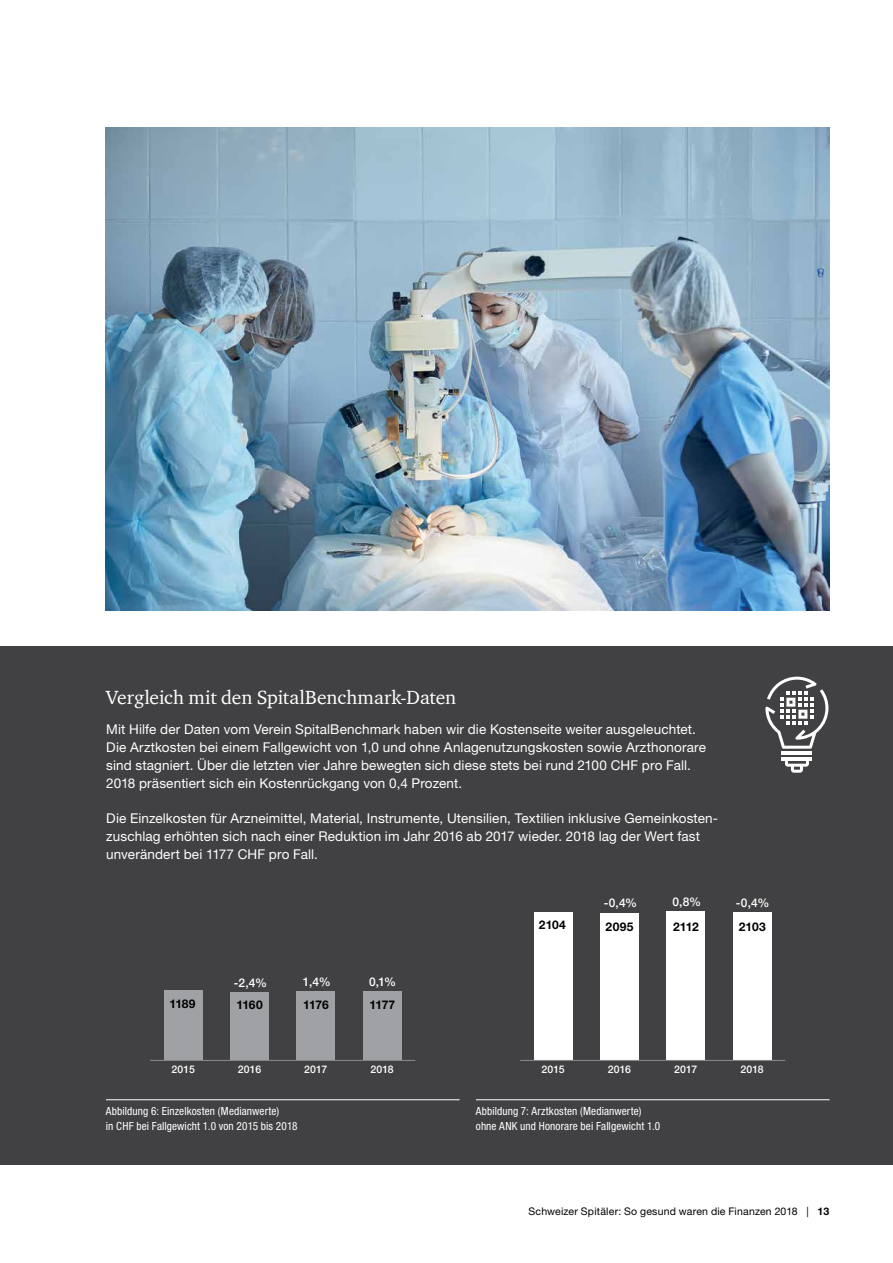
<style>
.page{position:relative;width:893px;height:1263px;background:#fff}
.page>*{position:absolute;margin:0;border:0;box-sizing:border-box;transform-origin:0 0}
.t1{font:19.5px "ITC Charter Com";color:#fff}
.t2{font:13.5px/18px "Helvetica Neue LT Std";letter-spacing:.01em;color:#fff}
.t3{font:700 12px "Helvetica Neue LT Std";letter-spacing:-.005em;color:#000}
.t4{font:500 12px "Helvetica Neue LT Std";color:#fff}
.t5{font:condensed 11.25px/15px "Helvetica Neue LT Std";letter-spacing:.01em;color:#fff}
.t6{font:10.5px "Helvetica Neue LT Std";letter-spacing:.02em;color:#000}
.t7{font:500 10.5px "Helvetica Neue LT Std";letter-spacing:.01em;color:#fff}
.s1{font-weight:700}
</style>
<div class="page">
<div style="left:0;top:646px;width:893px;height:519px;background:#414042"></div>
<svg style="left:785px;top:761px;width:24px;height:12px"></svg>
<hr style="left:782px;top:758px;width:30px;height:3px;background:#fff">
<hr style="left:782px;top:752px;width:30px;height:3px;background:#fff">
<svg style="left:765px;top:677px;width:63px;height:72px"></svg>
<div style="left:534px;top:912px;width:38px;height:148px;background:#fff"></div>
<div style="left:600px;top:913px;width:39px;height:147px;background:#fff"></div>
<div style="left:667px;top:911px;width:38px;height:149px;background:#fff"></div>
<div style="left:733px;top:912px;width:38px;height:148px;background:#fff"></div>
<hr style="left:520px;top:1060px;width:265px;height:1px;background:#8a8c8e">
<hr style="left:476px;top:1099px;width:354px;height:1px;background:#fff">
<div style="left:164px;top:990px;width:38px;height:70px;background:#9fa1a4"></div>
<div style="left:230px;top:992px;width:39px;height:68px;background:#9fa1a4"></div>
<div style="left:297px;top:991px;width:38px;height:69px;background:#9fa1a4"></div>
<div style="left:363px;top:991px;width:39px;height:69px;background:#9fa1a4"></div>
<hr style="left:150px;top:1060px;width:265px;height:1px;background:#8a8c8e">
<hr style="left:106px;top:1099px;width:354px;height:1px;background:#fff">
<img style="left:106px;top:128px;width:724px;height:482px">
<h1 class="t1" style="left:106px;top:685px;width:352px">Vergleich mit den SpitalBenchmark-Daten</h1>
<p class="t2" style="left:106px;top:720px;width:601px">Mit Hilfe der Daten vom Verein SpitalBenchmark haben wir die Kostenseite weiter ausgeleuchtet.<br>Die Arztkosten bei einem Fallgewicht von 1,0 und ohne Anlagenutzungskosten sowie Arzthonorare sind stagniert. Über die letzten vier Jahre bewegten sich diese stets bei rund 2100 CHF pro Fall.<br>2018 präsentiert sich ein Kostenrückgang von 0,4 Prozent.</p>
<p class="t2" style="left:106px;top:809px;width:613px">Die Einzelkosten für Arzneimittel, Material, Instrumente, Utensilien, Textilien inklusive Gemeinkosten&shy;zuschlag erhöhten sich nach einer Reduktion im Jahr 2016 ab 2017 wieder. 2018 lag der Wert fast unverändert bei 1177 CHF pro Fall.</p>
<p class="t4" style="left:604px;top:896px;width:35px">-0,4%</p>
<p class="t4" style="left:672px;top:895px;width:30px">0,8%</p>
<p class="t4" style="left:736px;top:895px;width:35px">-0,4%</p>
<p class="t4" style="left:234px;top:975px;width:35px">-2,4%</p>
<p class="t4" style="left:303px;top:975px;width:29px">1,4%</p>
<p class="t4" style="left:369px;top:975px;width:29px">0,1%</p>
<p class="t3" style="left:169px;top:996px;width:28px">1189</p>
<p class="t3" style="left:236px;top:997px;width:28px">1160</p>
<p class="t3" style="left:303px;top:997px;width:27px">1176</p>
<p class="t3" style="left:370px;top:997px;width:27px">1177</p>
<p class="t7" style="left:172px;top:1063px;width:25px">2015</p>
<p class="t7" style="left:238px;top:1063px;width:25px">2016</p>
<p class="t7" style="left:304px;top:1063px;width:25px">2017</p>
<p class="t7" style="left:370px;top:1063px;width:25px">2018</p>
<p class="t5" style="left:106px;top:1103px;width:193px">Abbildung 6: Einzelkosten (Medianwerte)<br>in CHF bei Fallgewicht 1.0 von 2015 bis 2018</p>
<p class="t3" style="left:539px;top:917px;width:29px">2104</p>
<p class="t3" style="left:605px;top:919px;width:29px">2095</p>
<p class="t3" style="left:673px;top:919px;width:27px">2112</p>
<p class="t3" style="left:739px;top:919px;width:29px">2103</p>
<p class="t7" style="left:541px;top:1063px;width:25px">2015</p>
<p class="t7" style="left:608px;top:1063px;width:25px">2016</p>
<p class="t7" style="left:674px;top:1063px;width:25px">2017</p>
<p class="t7" style="left:740px;top:1063px;width:25px">2018</p>
<p class="t5" style="left:476px;top:1103px;width:186px">Abbildung 7: Arztkosten (Medianwerte) ohne ANK und Honorare bei Fallgewicht 1.0</p>
<p class="t6" style="left:528px;top:1205px;width:302px">Schweizer Spitäler: So gesund waren die Finanzen 2018 | <span class="s1">13</span></p>
</div>
